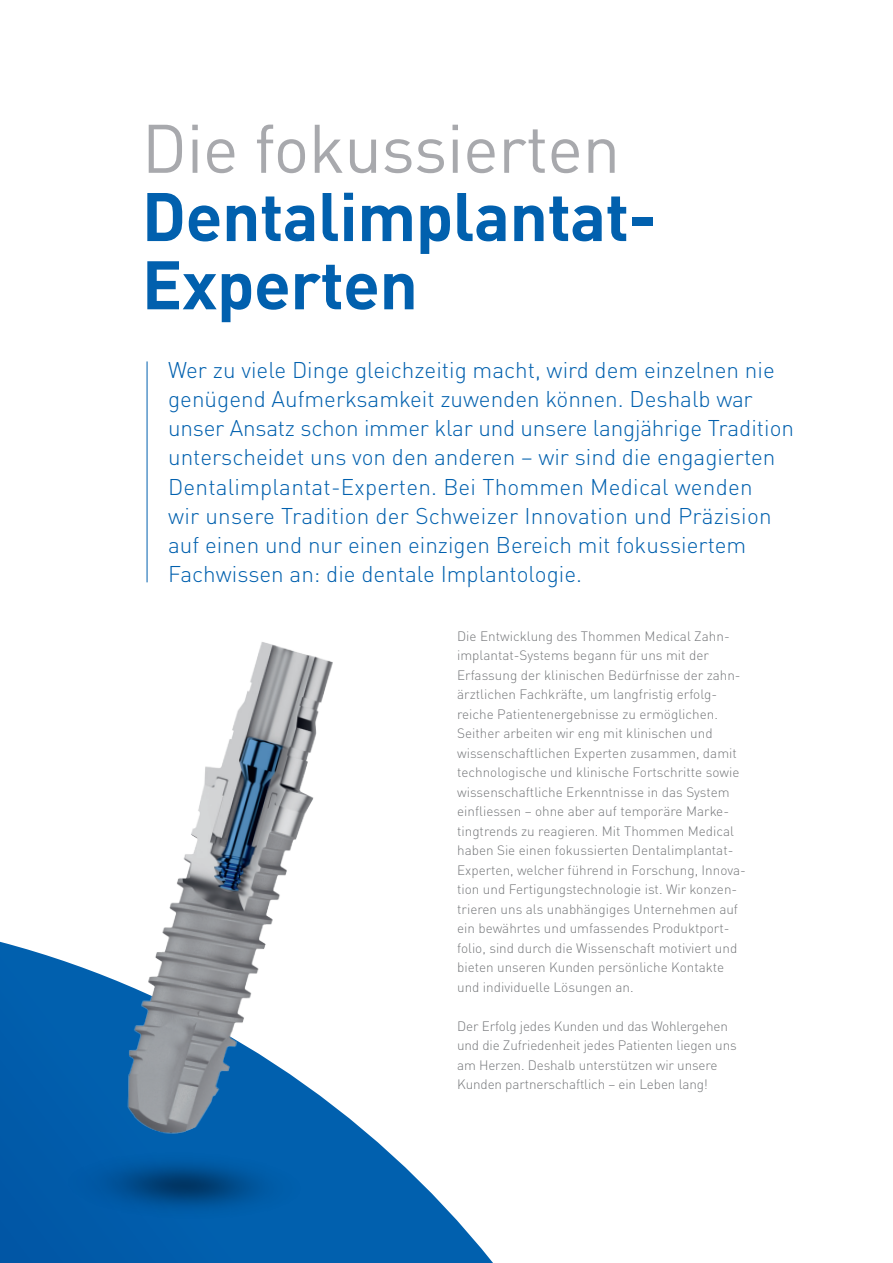
<style>
.page{position:relative;width:893px;height:1263px;background:#fff}
.page>*{position:absolute;margin:0;border:0;box-sizing:border-box;transform-origin:0 0}
.t1{font:700 67.5px/68.2px "DIN Pro";letter-spacing:-.01em;color:#0160ae}
.t2{font:67.5px "DIN Pro";letter-spacing:-.01em;color:#a8a9ad}
.t3{font:300 22.5px/29.2px "DIN Pro";color:#0160ae}
.t4{font:300 13.5px/19.5px "DIN Pro";color:#76787b}
</style>
<div class="page">
<svg style="left:457px;top:1220px;width:36px;height:43px"></svg>
<img style="left:0;top:582px;width:457px;height:681px">
<hr style="left:147px;top:361px;width:1px;height:221px;background:#0160ae">
<h1 class="t2" style="left:142px;top:95px;width:480px">Die fokussierten</h1>
<h1 class="t1" style="left:142px;top:174px;width:517px">Dentalimplantat-<br>Experten</h1>
<p class="t3" style="left:168px;top:353px;width:628px">Wer zu viele Dinge gleichzeitig macht, wird dem einzelnen nie genügend Aufmerksamkeit zuwenden können. Deshalb war unser Ansatz schon immer klar und unsere langjährige Tradition unterscheidet uns von den anderen – wir sind die engagierten Dentalimplantat-Experten. Bei Thommen Medical wenden<br>wir unsere Tradition der Schweizer Innovation und Präzision auf einen und nur einen einzigen Bereich mit fokussiertem Fachwissen an: die dentale Implantologie.</p>
<p class="t4" style="left:457px;top:625px;width:290px">Die Entwicklung des Thommen Medical Zahn&shy;implantat-Systems begann für uns mit der Erfassung der klinischen Bedürfnisse der zahn&shy;ärztlichen Fachkräfte, um langfristig erfolg&shy;reiche Patientenergebnisse zu ermöglichen.<br>Seither arbeiten wir eng mit klinischen und wissenschaftlichen Experten zusammen, damit technologische und klinische Fortschritte sowie wissenschaftliche Erkenntnisse in das System einfliessen – ohne aber auf temporäre Marke&shy;tingtrends zu reagieren. Mit Thommen Medical haben Sie einen fokussierten Dentalimplantat-Experten, welcher führend in Forschung, Innova&shy;tion und Fertigungstechnologie ist. Wir konzen&shy;trieren uns als unabhängiges Unternehmen auf ein bewährtes und umfassendes Produktport&shy;folio, sind durch die Wissenschaft motiviert und bieten unseren Kunden persönliche Kontakte und individuelle Lösungen an.</p>
<p class="t4" style="left:457px;top:1015px;width:281px">Der Erfolg jedes Kunden und das Wohlergehen und die Zufriedenheit jedes Patienten liegen uns am Herzen. Deshalb unterstützen wir unsere Kunden partnerschaftlich – ein Leben lang!</p>
</div>
